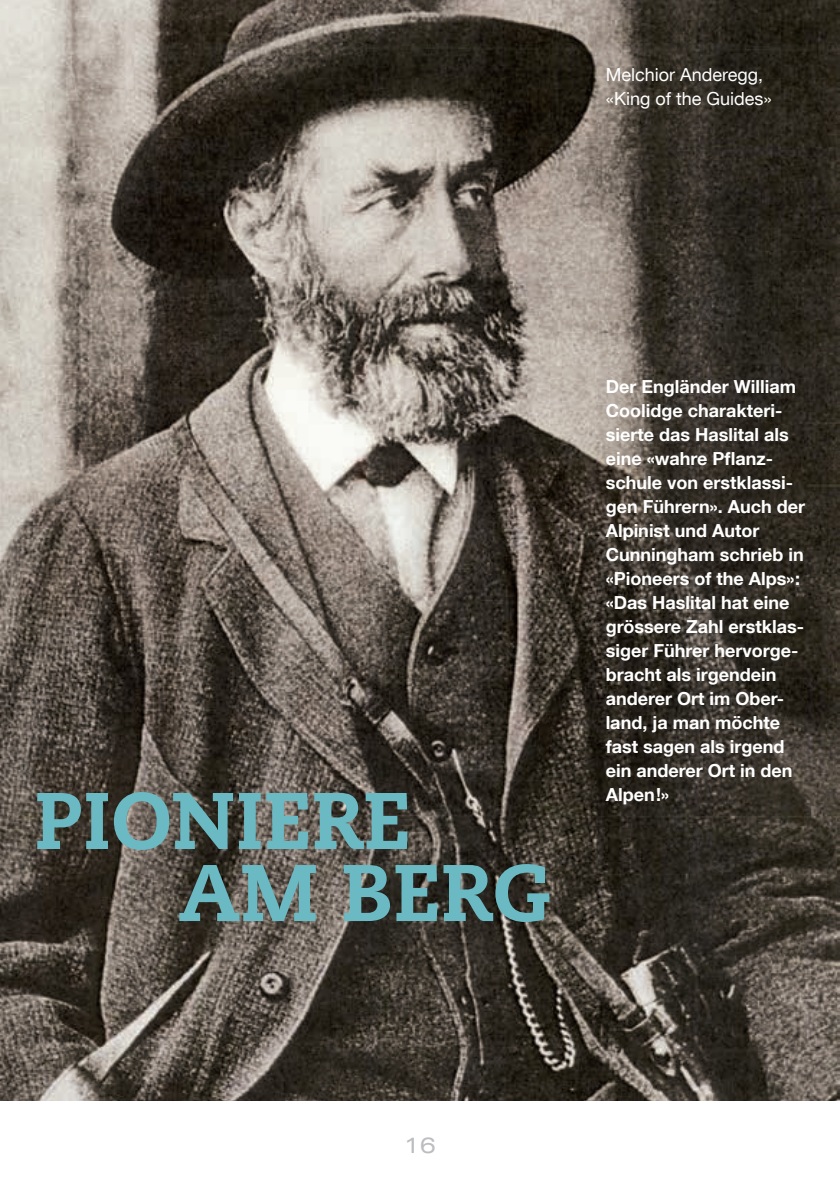
<style>
.page{position:relative;width:840px;height:1191px;background:#fff}
.page>*{position:absolute;margin:0;border:0;box-sizing:border-box;transform-origin:0 0}
.t1{font:800 80px/72px "Caecilia LT Std";color:#6ab9c3}
.t2{font:expanded 22px "Univers LT Std";color:#bcbdc0}
.t3{font:700 18px/24px "Helvetica Neue LT Com";color:#fff}
.t4{font:18px/24px "Helvetica Neue LT Com";color:#fff}
</style>
<div class="page">
<img style="left:0;top:0;width:839px;height:1100px">
<p class="t4" style="left:605px;top:62px;width:168px">Melchior Anderegg, «King of the Guides»</p>
<h1 class="t1" style="left:178px;top:785px;width:373px;text-indent:-144px">PIONIERE<br>AM BERG</h1>
<p class="t3" style="left:605px;top:374px;width:201px">Der Engländer William<br>Coolidge charakteri&shy;sierte das Haslital als eine «wahre Pflanz&shy;schule von erstklassi&shy;gen Führern». Auch der<br>Alpinist und Autor<br>Cunningham schrieb in «Pioneers of the Alps»: «Das Haslital hat eine grössere Zahl erstklas&shy;siger Führer hervorge&shy;bracht als irgendein anderer Ort im Ober&shy;land, ja man möchte fast sagen als irgend ein anderer Ort in den<br>Alpen!»</p>
<p class="t2" style="left:403px;top:1132px;width:34px">16</p>
</div>
